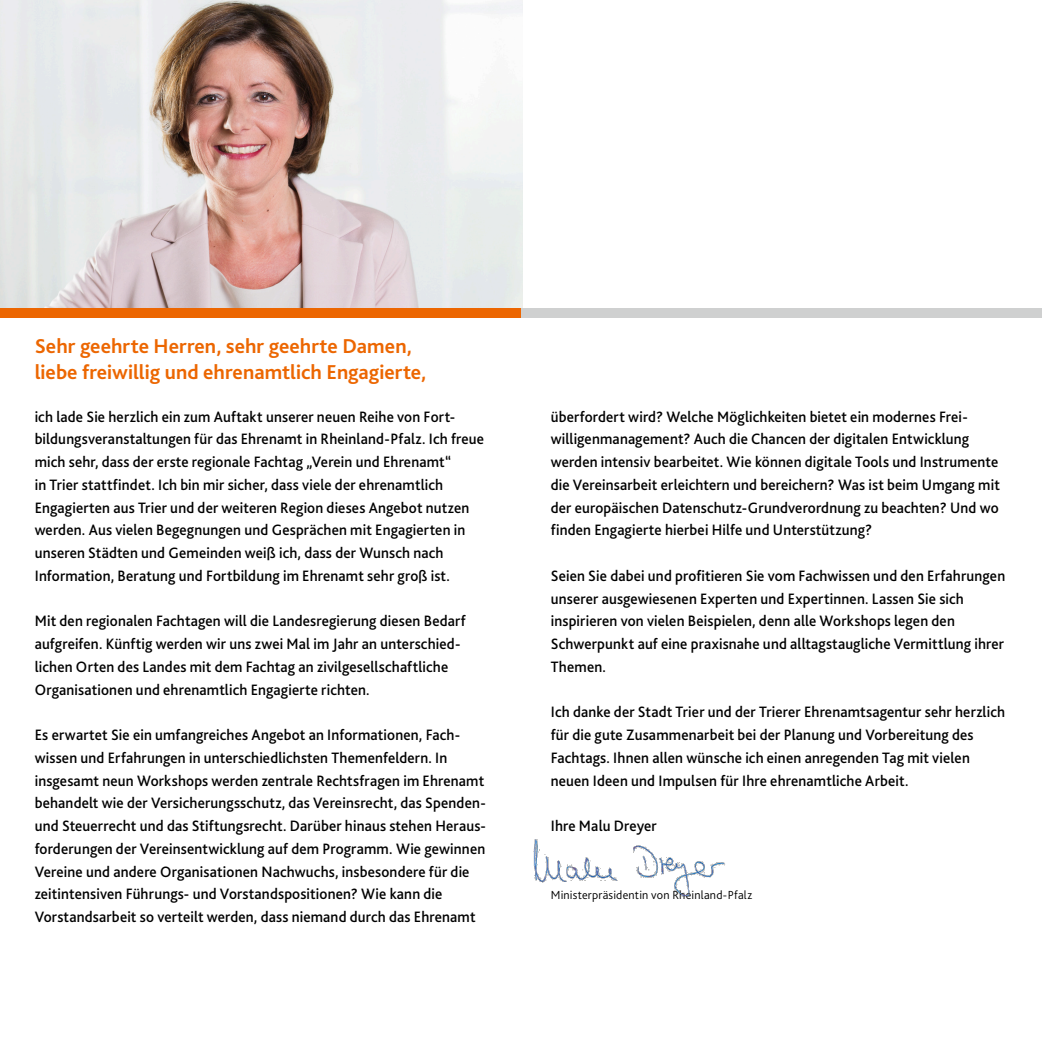
<style>
.page{position:relative;width:1042px;height:1042px;background:#fff}
.page>*{position:absolute;margin:0;border:0;box-sizing:border-box;transform-origin:0 0}
._10_Headline_Program{font:700 21px/25.2px "Bliss 2";color:#ec6601}
._25_Copy_Medium{font:500 15.75px/22.8px "Bliss 2";letter-spacing:.01em;color:#000;scale:.95 1}
._40_Marginalien{font:300 12.25px "Bliss 2";letter-spacing:.02em;color:#000}
</style>
<div class="page">
<img style="left:0;top:0;width:522px;height:308px">
<div style="left:0;top:308px;width:1042px;height:10px;background:#cfd0d0"></div>
<div style="left:0;top:308px;width:521px;height:10px;background:#ec6601"></div>
<img style="left:533px;top:839px;width:192px;height:58px">
<p class="_10_Headline_Program" style="left:35px;top:333px;width:393px">Sehr geehrte Herren, sehr geehrte Damen, liebe freiwillig und ehrenamtlich Engagierte,</p>
<p class="_25_Copy_Medium" style="left:35px;top:404px;width:474px">ich lade Sie herzlich ein zum Auftakt unserer neuen Reihe von Fort&shy;bildungsveranstaltungen für das Ehrenamt in Rheinland-Pfalz. Ich freue mich sehr, dass der erste regionale Fachtag „Verein und Ehrenamt“<br>in Trier stattfindet. Ich bin mir sicher, dass viele der ehrenamtlich Engagierten aus Trier und der weiteren Region dieses Angebot nutzen werden. Aus vielen Begegnungen und Gesprächen mit Engagierten in unseren Städten und Gemeinden weiß ich, dass der Wunsch nach Information, Beratung und Fortbildung im Ehrenamt sehr groß ist.</p>
<p class="_25_Copy_Medium" style="left:35px;top:609px;width:455px">Mit den regionalen Fachtagen will die Landesregierung diesen Bedarf aufgreifen. Künftig werden wir uns zwei Mal im Jahr an unterschied&shy;lichen Orten des Landes mit dem Fachtag an zivilgesellschaftliche Organisationen und ehrenamtlich Engagierte richten.</p>
<p class="_25_Copy_Medium" style="left:35px;top:723px;width:476px">Es erwartet Sie ein umfangreiches Angebot an Informationen, Fach&shy;wissen und Erfahrungen in unterschiedlichsten Themenfeldern. In insgesamt neun Workshops werden zentrale Rechtsfragen im Ehrenamt behandelt wie der Versicherungsschutz, das Vereinsrecht, das Spenden&shy;und Steuerrecht und das Stiftungsrecht. Darüber hinaus stehen Heraus&shy;forderungen der Vereinsentwicklung auf dem Programm. Wie gewinnen Vereine und andere Organisationen Nachwuchs, insbesondere für die zeitintensiven Führungs- und Vorstandspositionen? Wie kann die Vorstandsarbeit so verteilt werden, dass niemand durch das Ehrenamt</p>
<p class="_25_Copy_Medium" style="left:551px;top:404px;width:474px">überfordert wird? Welche Möglichkeiten bietet ein modernes Frei&shy;willigenmanagement? Auch die Chancen der digitalen Entwicklung werden intensiv bearbeitet. Wie können digitale Tools und Instrumente die Vereinsarbeit erleichtern und bereichern? Was ist beim Umgang mit der europäischen Datenschutz-Grundverordnung zu beachten? Und wo finden Engagierte hierbei Hilfe und Unterstützung?</p>
<p class="_25_Copy_Medium" style="left:551px;top:564px;width:480px">Seien Sie dabei und profitieren Sie vom Fachwissen und den Erfahrungen unserer ausgewiesenen Experten und Expertinnen. Lassen Sie sich inspirieren von vielen Beispielen, denn alle Workshops legen den Schwerpunkt auf eine praxisnahe und alltagstaugliche Vermittlung ihrer Themen.</p>
<p class="_25_Copy_Medium" style="left:551px;top:700px;width:480px">Ich danke der Stadt Trier und der Trierer Ehrenamtsagentur sehr herzlich für die gute Zusammenarbeit bei der Planung und Vorbereitung des Fachtags. Ihnen allen wünsche ich einen anregenden Tag mit vielen neuen Ideen und Impulsen für Ihre ehrenamtliche Arbeit.</p>
<p class="_25_Copy_Medium" style="left:551px;top:814px;width:113px">Ihre Malu Dreyer</p>
<p class="_40_Marginalien" style="left:551px;top:888px;width:203px">Ministerpräsidentin von Rheinland-Pfalz</p>
</div>
